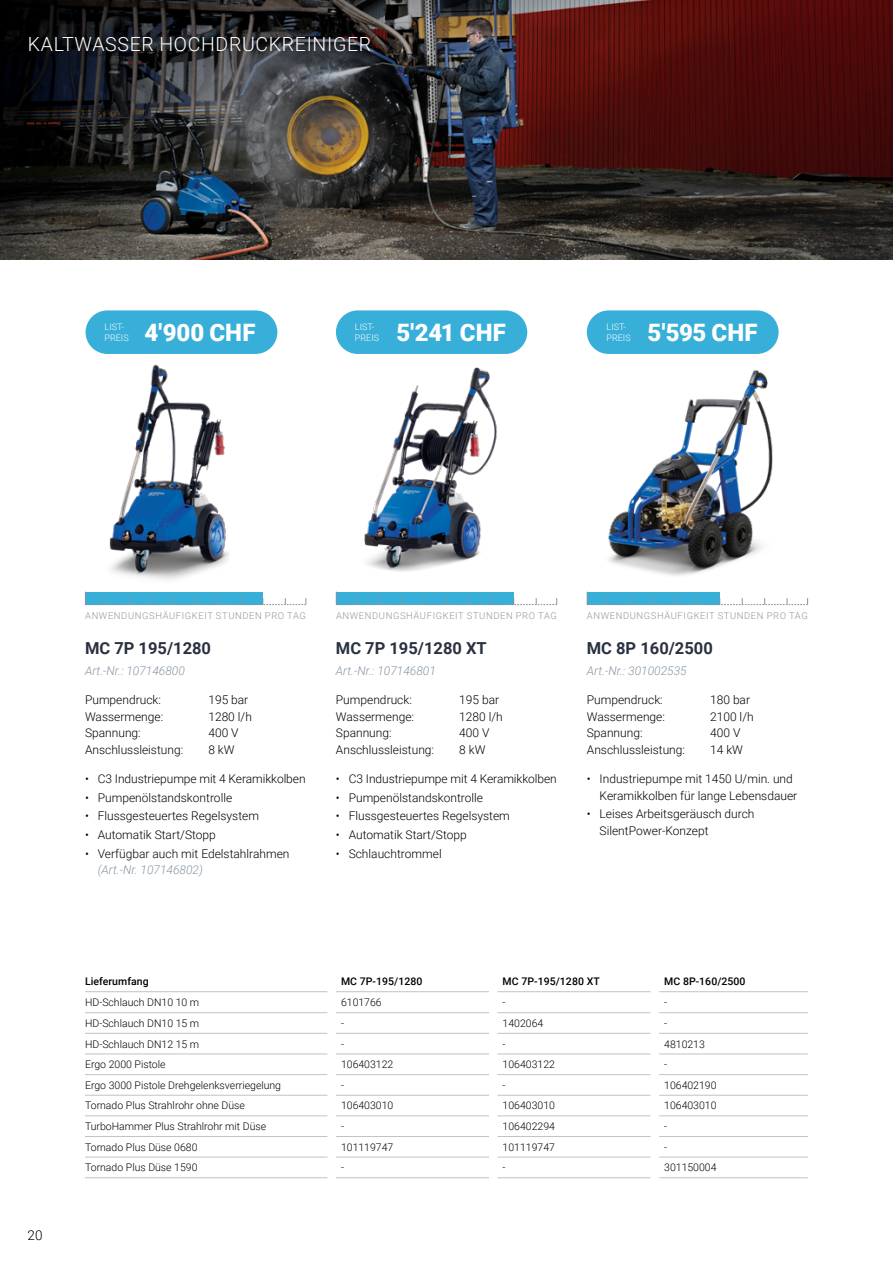
<style>
.page{position:relative;width:893px;height:1263px;background:#fff}
.page>*{position:absolute;margin:0;border:0;box-sizing:border-box;transform-origin:0 0}
.t1{font:900 24px "Roboto";letter-spacing:.005em;color:#fff}
.t2{font:300 19.5px "Roboto";letter-spacing:.035em;color:#fff}
.t3{font:700 16.5px "Roboto";color:#29313f}
.t4{font:300 13.5px "Roboto";color:#000}
.t5{font:300 12px/16.5px "Roboto";color:#000}
.t6{font:italic 300 12px "Roboto";color:#8796a3}
.t7{font:300 10.5px "Roboto";color:#000}
.t8{font:500 10.5px "Roboto";letter-spacing:.005em;color:#000}
.t9{font:300 9.45px "Roboto";letter-spacing:.065em;color:#939598}
.t10{font:300 9px/10.9px "Roboto";color:#fff}
</style>
<div class="page">
<svg style="left:0;top:0;width:893px;height:259px;background:#3a2827"></svg>
<img style="left:352px;top:353px;width:160px;height:219px">
<img style="left:97px;top:351px;width:133px;height:229px">
<img style="left:608px;top:370px;width:165px;height:206px">
<svg style="left:85px;top:592px;width:222px;height:13px"></svg>
<svg style="left:336px;top:592px;width:221px;height:13px"></svg>
<svg style="left:587px;top:592px;width:221px;height:13px"></svg>
<div style="left:86px;top:310px;width:191px;height:44px;background:#37afd9;border-radius:22px"></div>
<div style="left:336px;top:310px;width:191px;height:44px;background:#37afd9;border-radius:22px"></div>
<div style="left:587px;top:310px;width:192px;height:44px;background:#37afd9;border-radius:22px"></div>
<hr style="left:85px;top:991px;width:242px;height:1px;background:#bac6c7">
<hr style="left:336px;top:991px;width:153px;height:1px;background:#bac6c7">
<hr style="left:497px;top:991px;width:154px;height:1px;background:#bac6c7">
<hr style="left:659px;top:991px;width:149px;height:1px;background:#bac6c7">
<hr style="left:85px;top:1012px;width:242px;height:1px;background:#bac6c7">
<hr style="left:336px;top:1012px;width:153px;height:1px;background:#bac6c7">
<hr style="left:497px;top:1012px;width:154px;height:1px;background:#bac6c7">
<hr style="left:659px;top:1012px;width:149px;height:1px;background:#bac6c7">
<hr style="left:85px;top:1033px;width:242px;height:1px;background:#bac6c7">
<hr style="left:336px;top:1033px;width:153px;height:1px;background:#bac6c7">
<hr style="left:497px;top:1033px;width:154px;height:1px;background:#bac6c7">
<hr style="left:659px;top:1033px;width:149px;height:1px;background:#bac6c7">
<hr style="left:85px;top:1054px;width:242px;height:1px;background:#bac6c7">
<hr style="left:336px;top:1054px;width:153px;height:1px;background:#bac6c7">
<hr style="left:497px;top:1054px;width:154px;height:1px;background:#bac6c7">
<hr style="left:659px;top:1054px;width:149px;height:1px;background:#bac6c7">
<hr style="left:85px;top:1074px;width:242px;height:1px;background:#bac6c7">
<hr style="left:336px;top:1074px;width:153px;height:1px;background:#bac6c7">
<hr style="left:497px;top:1074px;width:154px;height:1px;background:#bac6c7">
<hr style="left:659px;top:1074px;width:149px;height:1px;background:#bac6c7">
<hr style="left:85px;top:1095px;width:242px;height:1px;background:#bac6c7">
<hr style="left:336px;top:1095px;width:153px;height:1px;background:#bac6c7">
<hr style="left:497px;top:1095px;width:154px;height:1px;background:#bac6c7">
<hr style="left:659px;top:1095px;width:149px;height:1px;background:#bac6c7">
<hr style="left:85px;top:1115px;width:242px;height:1px;background:#bac6c7">
<hr style="left:85px;top:1136px;width:242px;height:1px;background:#bac6c7">
<hr style="left:85px;top:1157px;width:242px;height:1px;background:#bac6c7">
<hr style="left:85px;top:1177px;width:242px;height:1px;background:#bac6c7">
<hr style="left:336px;top:1115px;width:153px;height:1px;background:#bac6c7">
<hr style="left:497px;top:1115px;width:154px;height:1px;background:#bac6c7">
<hr style="left:659px;top:1115px;width:149px;height:1px;background:#bac6c7">
<hr style="left:336px;top:1136px;width:153px;height:1px;background:#bac6c7">
<hr style="left:497px;top:1136px;width:154px;height:1px;background:#bac6c7">
<hr style="left:659px;top:1136px;width:149px;height:1px;background:#bac6c7">
<hr style="left:336px;top:1157px;width:153px;height:1px;background:#bac6c7">
<hr style="left:497px;top:1157px;width:154px;height:1px;background:#bac6c7">
<hr style="left:659px;top:1157px;width:149px;height:1px;background:#bac6c7">
<hr style="left:336px;top:1177px;width:153px;height:1px;background:#bac6c7">
<hr style="left:497px;top:1177px;width:154px;height:1px;background:#bac6c7">
<hr style="left:659px;top:1177px;width:149px;height:1px;background:#bac6c7">
<h2 class="t2" style="left:28px;top:30px;width:345px">KALTWASSER HOCHDRUCKREINIGER</h2>
<p class="t10" style="left:105px;top:321px;width:26px">LIST-<br>PREIS</p>
<h1 class="t1" style="left:144px;top:316px;width:113px">4'900 CHF</h1>
<p class="t10" style="left:355px;top:321px;width:26px">LIST-<br>PREIS</p>
<h1 class="t1" style="left:396px;top:316px;width:111px">5'241 CHF</h1>
<p class="t10" style="left:607px;top:321px;width:26px">LIST-<br>PREIS</p>
<h1 class="t1" style="left:647px;top:316px;width:112px">5'595 CHF</h1>
<p class="t9" style="left:85px;top:609px;width:222px">ANWENDUNGSHÄUFIGKEIT STUNDEN PRO TAG</p>
<p class="t9" style="left:336px;top:609px;width:222px">ANWENDUNGSHÄUFIGKEIT STUNDEN PRO TAG</p>
<p class="t9" style="left:587px;top:609px;width:222px">ANWENDUNGSHÄUFIGKEIT STUNDEN PRO TAG</p>
<h3 class="t3" style="left:85px;top:637px;width:128px">MC 7P 195/1280</h3>
<p class="t6" style="left:85px;top:662px;width:101px">Art.-Nr.: 107146800</p>
<p class="t5" style="left:85px;top:691px;width:77px">Pumpendruck:</p>
<p class="t5" style="left:208px;top:691px;width:41px">195 bar</p>
<p class="t5" style="left:85px;top:708px;width:80px">Wassermenge:</p>
<p class="t5" style="left:208px;top:708px;width:45px">1280 l/h</p>
<p class="t5" style="left:85px;top:724px;width:57px">Spannung:</p>
<p class="t5" style="left:208px;top:724px;width:32px">400 V</p>
<p class="t5" style="left:85px;top:741px;width:100px">Anschlussleistung:</p>
<p class="t5" style="left:208px;top:741px;width:28px">8 kW</p>
<p class="t5" style="left:85px;top:770px;width:222px">• C3 Industriepumpe mit 4 Keramikkolben</p>
<p class="t5" style="left:85px;top:789px;width:149px">• Pumpenölstandskontrolle</p>
<p class="t5" style="left:85px;top:807px;width:175px">• Flussgesteuertes Regelsystem</p>
<p class="t5" style="left:85px;top:826px;width:132px">• Automatik Start/Stopp</p>
<p class="t5" style="left:85px;top:845px;width:206px">• Verfügbar auch mit Edelstahlrahmen</p>
<p class="t6" style="left:98px;top:861px;width:107px">(Art.-Nr. 107146802)</p>
<h3 class="t3" style="left:336px;top:637px;width:152px">MC 7P 195/1280 XT</h3>
<p class="t6" style="left:336px;top:662px;width:101px">Art.-Nr.: 107146801</p>
<p class="t5" style="left:336px;top:691px;width:77px">Pumpendruck:</p>
<p class="t5" style="left:459px;top:691px;width:41px">195 bar</p>
<p class="t5" style="left:336px;top:708px;width:80px">Wassermenge:</p>
<p class="t5" style="left:459px;top:708px;width:45px">1280 l/h</p>
<p class="t5" style="left:336px;top:724px;width:57px">Spannung:</p>
<p class="t5" style="left:459px;top:724px;width:32px">400 V</p>
<p class="t5" style="left:336px;top:741px;width:100px">Anschlussleistung:</p>
<p class="t5" style="left:459px;top:741px;width:28px">8 kW</p>
<p class="t5" style="left:336px;top:770px;width:222px">• C3 Industriepumpe mit 4 Keramikkolben</p>
<p class="t5" style="left:336px;top:789px;width:149px">• Pumpenölstandskontrolle</p>
<p class="t5" style="left:336px;top:807px;width:175px">• Flussgesteuertes Regelsystem</p>
<p class="t5" style="left:336px;top:826px;width:132px">• Automatik Start/Stopp</p>
<p class="t5" style="left:336px;top:845px;width:107px">• Schlauchtrommel</p>
<h3 class="t3" style="left:587px;top:637px;width:128px">MC 8P 160/2500</h3>
<p class="t6" style="left:587px;top:662px;width:101px">Art.-Nr.: 301002535</p>
<p class="t5" style="left:587px;top:691px;width:77px">Pumpendruck:</p>
<p class="t5" style="left:710px;top:691px;width:41px">180 bar</p>
<p class="t5" style="left:587px;top:708px;width:80px">Wassermenge:</p>
<p class="t5" style="left:710px;top:708px;width:45px">2100 l/h</p>
<p class="t5" style="left:587px;top:724px;width:57px">Spannung:</p>
<p class="t5" style="left:710px;top:724px;width:32px">400 V</p>
<p class="t5" style="left:587px;top:741px;width:100px">Anschlussleistung:</p>
<p class="t5" style="left:710px;top:741px;width:34px">14 kW</p>
<p class="t5" style="left:600px;top:770px;width:199px;text-indent:-13px">• Industriepumpe mit 1450 U/min. und<br>Keramikkolben für lange Lebensdauer</p>
<p class="t5" style="left:600px;top:805px;width:156px;text-indent:-13px">• Leises Arbeitsgeräusch durch<br>SilentPower-Konzept</p>
<p class="t4" style="left:28px;top:1225px;width:16px">20</p>
<p class="t8" style="left:85px;top:974px;width:65px">Lieferumfang</p>
<p class="t8" style="left:341px;top:974px;width:83px">MC 7P-195/1280</p>
<p class="t8" style="left:503px;top:974px;width:99px">MC 7P-195/1280 XT</p>
<p class="t8" style="left:664px;top:974px;width:83px">MC 8P-160/2500</p>
<p class="t7" style="left:85px;top:995px;width:116px">HD-Schlauch DN10 10 m</p>
<p class="t7" style="left:341px;top:995px;width:42px">6101766</p>
<p class="t7" style="left:503px;top:995px;width:5px">-</p>
<p class="t7" style="left:664px;top:995px;width:5px">-</p>
<p class="t7" style="left:85px;top:1016px;width:116px">HD-Schlauch DN10 15 m</p>
<p class="t7" style="left:341px;top:1016px;width:5px">-</p>
<p class="t7" style="left:503px;top:1016px;width:42px">1402064</p>
<p class="t7" style="left:664px;top:1016px;width:5px">-</p>
<p class="t7" style="left:85px;top:1036px;width:116px">HD-Schlauch DN12 15 m</p>
<p class="t7" style="left:341px;top:1036px;width:5px">-</p>
<p class="t7" style="left:503px;top:1036px;width:5px">-</p>
<p class="t7" style="left:664px;top:1036px;width:42px">4810213</p>
<p class="t7" style="left:85px;top:1057px;width:82px">Ergo 2000 Pistole</p>
<p class="t7" style="left:341px;top:1057px;width:54px">106403122</p>
<p class="t7" style="left:503px;top:1057px;width:54px">106403122</p>
<p class="t7" style="left:664px;top:1057px;width:5px">-</p>
<p class="t7" style="left:85px;top:1078px;width:198px">Ergo 3000 Pistole Drehgelenksverriegelung</p>
<p class="t7" style="left:341px;top:1078px;width:5px">-</p>
<p class="t7" style="left:503px;top:1078px;width:5px">-</p>
<p class="t7" style="left:664px;top:1078px;width:54px">106402190</p>
<p class="t7" style="left:85px;top:1098px;width:161px">Tornado Plus Strahlrohr ohne Düse</p>
<p class="t7" style="left:341px;top:1098px;width:54px">106403010</p>
<p class="t7" style="left:503px;top:1098px;width:54px">106403010</p>
<p class="t7" style="left:664px;top:1098px;width:54px">106403010</p>
<p class="t7" style="left:85px;top:1119px;width:183px">TurboHammer Plus Strahlrohr mit Düse</p>
<p class="t7" style="left:341px;top:1119px;width:5px">-</p>
<p class="t7" style="left:503px;top:1119px;width:54px">106402294</p>
<p class="t7" style="left:664px;top:1119px;width:5px">-</p>
<p class="t7" style="left:85px;top:1140px;width:114px">Tornado Plus Düse 0680</p>
<p class="t7" style="left:341px;top:1140px;width:54px">101119747</p>
<p class="t7" style="left:503px;top:1140px;width:54px">101119747</p>
<p class="t7" style="left:664px;top:1140px;width:5px">-</p>
<p class="t7" style="left:85px;top:1160px;width:114px">Tornado Plus Düse 1590</p>
<p class="t7" style="left:341px;top:1160px;width:5px">-</p>
<p class="t7" style="left:503px;top:1160px;width:5px">-</p>
<p class="t7" style="left:664px;top:1160px;width:54px">301150004</p>
</div>
